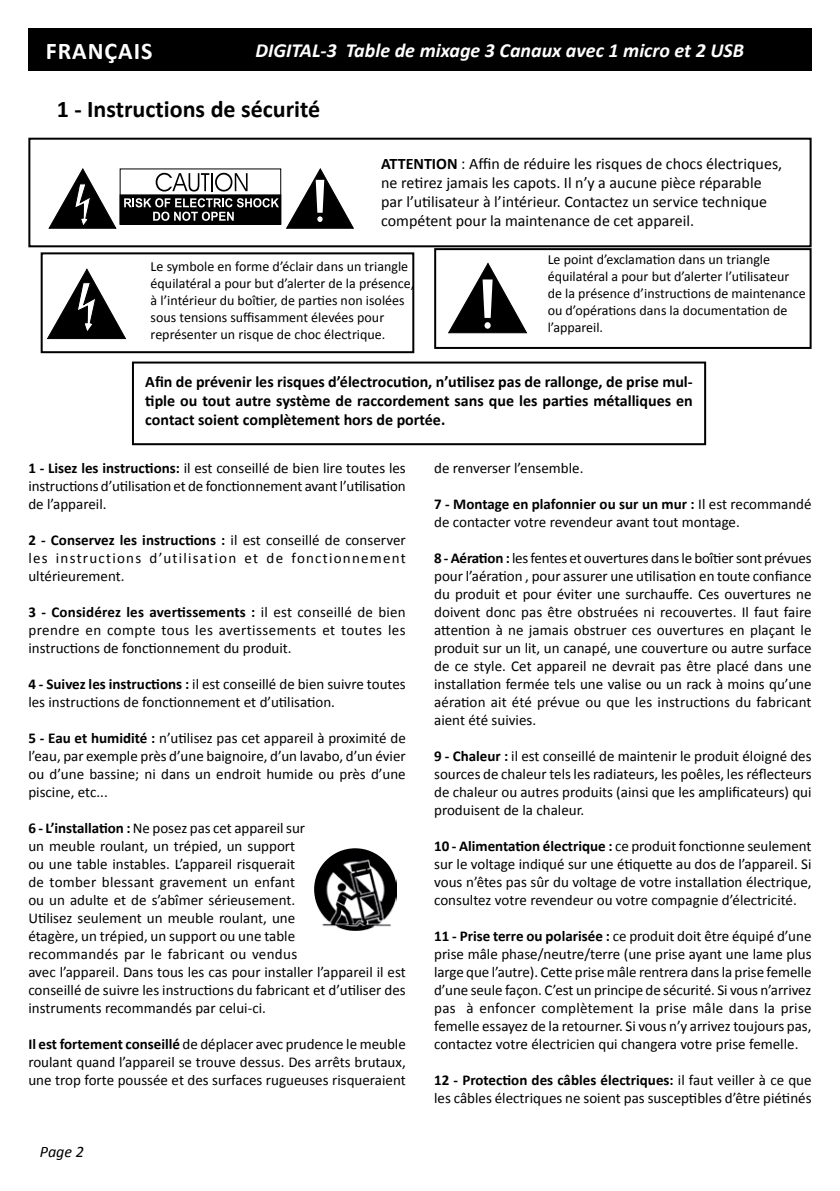
<style>
.page{position:relative;width:840px;height:1191px;background:#fff}
.page>*{position:absolute;margin:0;border:0;box-sizing:border-box;transform-origin:0 0}
.t1{font:700 24px "Calibri";color:#000}
.t2{font:700 24px "Calibri";color:#fff}
.t3{font:italic 700 20px "Calibri";color:#fff}
.t4{font:16px/19.2px "Calibri";color:#000}
.t5{font:700 16px/19.2px "Calibri";color:#000;text-align:justify}
.t6{font:italic 16px "Calibri";color:#000}
.t7{font:15px/18px "Calibri";color:#000;text-align:justify}
.t8{font:14px/16.8px "Calibri";color:#000}
.s1{font-weight:700}
</style>
<div class="page">
<div style="left:28px;top:28px;width:783px;height:43px;background:#000"></div>
<div style="left:434px;top:248px;width:377px;height:101px;border:2px solid #000"></div>
<svg style="left:314px;top:848px;width:82px;height:82px"></svg>
<div style="left:28px;top:138px;width:783px;height:109px;border:2px solid #000"></div>
<div style="left:120px;top:195px;width:160px;height:29px;background:#000"></div>
<svg style="left:155px;top:173px;width:92px;height:19px"></svg>
<svg style="left:124px;top:198px;width:155px;height:23px"></svg>
<svg style="left:286px;top:169px;width:67px;height:59px"></svg>
<svg style="left:49px;top:169px;width:67px;height:59px"></svg>
<svg style="left:47px;top:269px;width:78px;height:70px"></svg>
<div style="left:41px;top:252px;width:373px;height:101px;border:2px solid #000"></div>
<svg style="left:448px;top:263px;width:78px;height:70px"></svg>
<div style="left:484px;top:322px;width:6px;height:7px;background:#fff;border-radius:50%"></div>
<div style="left:132px;top:361px;width:573px;height:84px;border:2px solid #000"></div>
<h1 class="t2" style="left:46px;top:36px;width:85px">français</h1>
<h2 class="t3" style="left:255px;top:38px;width:490px">DIGITAL-3 Table de mixage 3 Canaux avec 1 micro et 2 USB</h2>
<h1 class="t1" style="left:57px;top:94px;width:265px">1 - Instructions de sécurité</h1>
<p class="t4" style="left:381px;top:153px;width:402px"><span class="s1">ATTENTION</span> : Affin de réduire les risques de chocs électriques, ne retirez jamais les capots. Il n’y a aucune pièce réparable par l’utilisateur à l’intérieur. Contactez un service technique compétent pour la maintenance de cet appareil.</p>
<p class="t8" style="left:150px;top:258px;width:265px">Le symbole en forme d’éclair dans un triangle équilatéral a pour but d’alerter de la présence, à l’intérieur du boîtier, de parties non isolées sous tensions suffisamment élevées pour représenter un risque de choc électrique.</p>
<p class="t8" style="left:547px;top:250px;width:259px">Le point d’exclamation dans un triangle équilatéral a pour but d’alerter l’utilisateur de la présence d’instructions de maintenance ou d’opérations dans la documentation de l’appareil.</p>
<p class="t5" style="left:145px;top:371px;width:548px">Afin de prévenir les risques d’électrocution, n’utilisez pas de rallonge, de prise mul&shy;tiple ou tout autre système de raccordement sans que les parties métalliques en contact soient complètement hors de portée.</p>
<p class="t7" style="left:28px;top:458px;width:379px"><span class="s1">1 - Lisez les instructions:</span> il est conseillé de bien lire toutes les instructions d’utilisation et de fonctionnement avant l’utilisation de l’appareil.</p>
<p class="t7" style="left:28px;top:530px;width:379px"><span class="s1">2 - Conservez les instructions :</span> il est conseillé de conserver les instructions d’utilisation et de fonctionnement ultérieurement.</p>
<p class="t7" style="left:28px;top:602px;width:378px"><span class="s1">3 - Considérez les avertissements :</span> il est conseillé de bien prendre en compte tous les avertissements et toutes les instructions de fonctionnement du produit.</p>
<p class="t7" style="left:28px;top:674px;width:379px"><span class="s1">4 - Suivez les instructions :</span> il est conseillé de bien suivre toutes les instructions de fonctionnement et d’utilisation.</p>
<p class="t7" style="left:28px;top:728px;width:379px"><span class="s1">5 - Eau et humidité :</span> n’utilisez pas cet appareil à proximité de l’eau, par exemple près d’une baignoire, d’un lavabo, d’un évier ou d’une bassine; ni dans un endroit humide ou près d’une piscine, etc...</p>
<p class="t7" style="left:28px;top:818px;width:379px;text-align:left"><span class="s1">6 - L’installation :</span> Ne posez pas cet appareil sur<br>un meuble roulant, un trépied, un support<br>ou une table instables. L’appareil risquerait<br>de tomber blessant gravement un enfant<br>ou un adulte et de s’abîmer sérieusement.<br>Utilisez seulement un meuble roulant, une<br>étagère, un trépied, un support ou une table<br>recommandés par le fabricant ou vendus<br>avec l’appareil. Dans tous les cas pour installer l’appareil il est conseillé de suivre les instructions du fabricant et d’utiliser des instruments recommandés par celui-ci.</p>
<p class="t7" style="left:28px;top:1034px;width:379px"><span class="s1">Il est fortement conseillé</span> de déplacer avec prudence le meuble roulant quand l’appareil se trouve dessus. Des arrêts brutaux, une trop forte poussée et des surfaces rugueuses risqueraient</p>
<p class="t6" style="left:40px;top:1141px;width:46px">Page 2</p>
<p class="t7" style="left:434px;top:458px;width:151px">de renverser l’ensemble.</p>
<p class="t7" style="left:434px;top:494px;width:378px"><span class="s1">7 - Montage en plafonnier ou sur un mur :</span> Il est recommandé de contacter votre revendeur avant tout montage.</p>
<p class="t7" style="left:434px;top:548px;width:379px"><span class="s1">8 - Aération :</span> les fentes et ouvertures dans le boîtier sont prévues pour l’aération , pour assurer une utilisation en toute confiance du produit et pour éviter une surchauffe. Ces ouvertures ne doivent donc pas être obstruées ni recouvertes. Il faut faire attention à ne jamais obstruer ces ouvertures en plaçant le produit sur un lit, un canapé, une couverture ou autre surface de ce style. Cet appareil ne devrait pas être placé dans une installation fermée tels une valise ou un rack à moins qu’une aération ait été prévue ou que les instructions du fabricant aient été suivies.</p>
<p class="t7" style="left:434px;top:746px;width:379px"><span class="s1">9 - Chaleur :</span> il est conseillé de maintenir le produit éloigné des sources de chaleur tels les radiateurs, les poêles, les réflecteurs de chaleur ou autres produits (ainsi que les amplificateurs) qui produisent de la chaleur.</p>
<p class="t7" style="left:434px;top:836px;width:379px"><span class="s1">10 - Alimentation électrique :</span> ce produit fonctionne seulement sur le voltage indiqué sur une étiquette au dos de l’appareil. Si vous n’êtes pas sûr du voltage de votre installation électrique, consultez votre revendeur ou votre compagnie d’électricité.</p>
<p class="t7" style="left:434px;top:926px;width:379px"><span class="s1">11 - Prise terre ou polarisée :</span> ce produit doit être équipé d’une prise mâle phase/neutre/terre (une prise ayant une lame plus large que l’autre). Cette prise mâle rentrera dans la prise femelle d’une seule façon. C’est un principe de sécurité. Si vous n’arrivez pas à enfoncer complètement la prise mâle dans la prise femelle essayez de la retourner. Si vous n’y arrivez toujours pas, contactez votre électricien qui changera votre prise femelle.</p>
<p class="t7" style="left:434px;top:1070px;width:379px"><span class="s1">12 - Protection des câbles électriques:</span> il faut veiller à ce que les câbles électriques ne soient pas susceptibles d’être piétinés</p>
</div>
